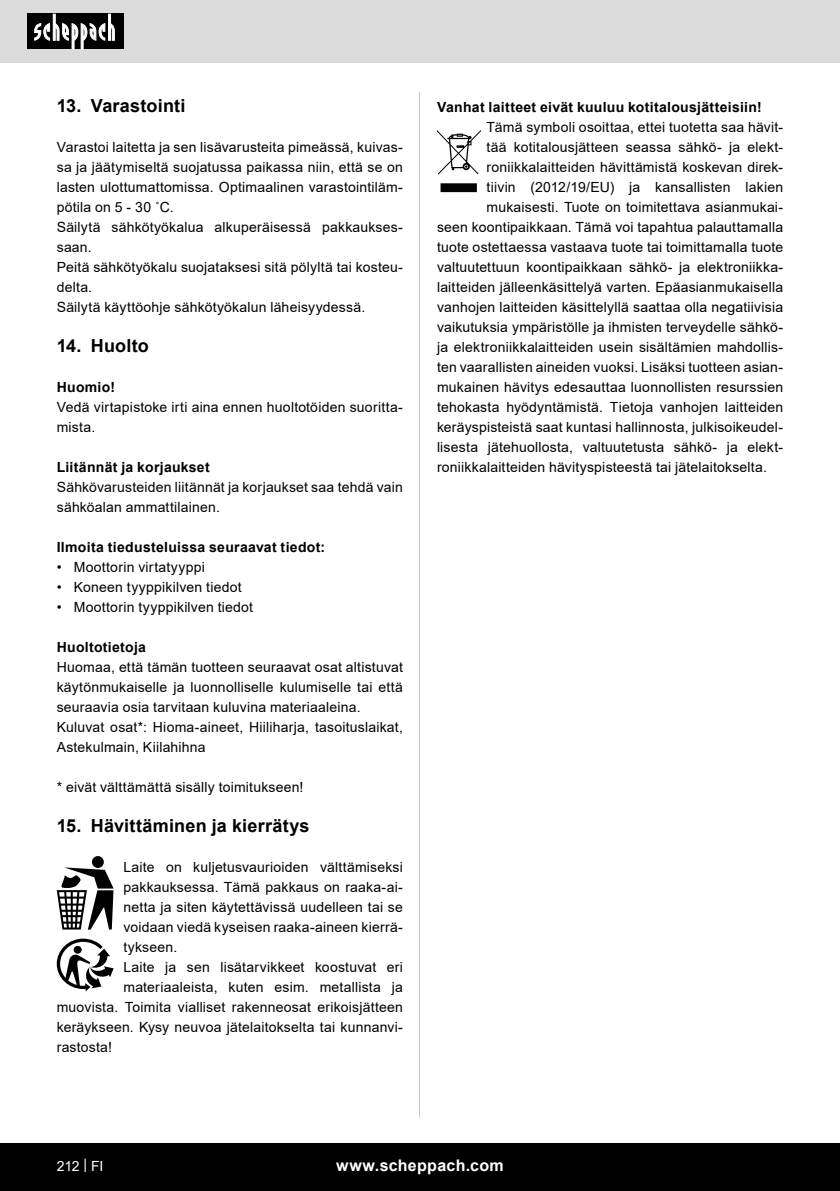
<style>
.page{position:relative;width:840px;height:1191px;background:#fff}
.page>*{position:absolute;margin:0;border:0;box-sizing:border-box;transform-origin:0 0}
.t1{font:700 18px "Arial";letter-spacing:.01em;color:#000}
.t2{font:700 16px "Arial";letter-spacing:.02em;color:#fff}
.Basiseinstellung{font:14px/20px "Arial";letter-spacing:.015em;color:#000}
.Subheadline{font:700 14px "Arial";letter-spacing:.02em;color:#000}
.Basiseinstellung-2{font:700 14px "Arial";letter-spacing:.02em;color:#000}
.Grundtext_Bold{font:700 14px "Arial";letter-spacing:.02em;color:#000}
.t3{font:14px "Arial";color:#fff}
</style>
<div class="page">
<div style="left:0;top:0;width:839px;height:63px;background:#dbdbdb"></div>
<div style="left:0;top:1143px;width:839px;height:48px;background:#000"></div>
<div style="left:27px;top:14px;width:96px;height:35px;background:#000"></div>
<svg style="left:34px;top:14px;width:81px;height:35px"></svg>
<hr style="left:419px;top:92px;width:1px;height:1025px;background:#c7c7c7">
<svg style="left:437px;top:130px;width:43px;height:62px"></svg>
<div style="left:92px;top:856px;width:12px;height:12px;background:#000;border-radius:50%"></div>
<svg style="left:57px;top:867px;width:57px;height:62px"></svg>
<svg style="left:57px;top:938px;width:57px;height:53px"></svg>
<p class="t1" style="left:57px;top:93px;width:130px">13. Varastointi</p>
<p class="Basiseinstellung" style="left:57px;top:137px;width:347px;text-align:justify">Varastoi laitetta ja sen lisävarusteita pimeässä, kuivas&shy;sa ja jäätymiseltä suojatussa paikassa niin, että se on lasten ulottumattomissa. Optimaalinen varastointiläm&shy;pötila on 5 - 30 ˚C.</p>
<p class="Basiseinstellung" style="left:57px;top:217px;width:347px">Säilytä sähkötyökalua alkuperäisessä pakkaukses&shy;saan.</p>
<p class="Basiseinstellung" style="left:57px;top:257px;width:347px">Peitä sähkötyökalu suojataksesi sitä pölyltä tai kosteu&shy;delta.</p>
<p class="Basiseinstellung" style="left:57px;top:297px;width:310px">Säilytä käyttöohje sähkötyökalun läheisyydessä.</p>
<p class="t1" style="left:57px;top:333px;width:94px">14. Huolto</p>
<p class="Grundtext_Bold" style="left:57px;top:377px;width:60px">Huomio!</p>
<p class="Basiseinstellung" style="left:57px;top:397px;width:347px">Vedä virtapistoke irti aina ennen huoltotöiden suoritta&shy;mista.</p>
<p class="Subheadline" style="left:57px;top:457px;width:154px">Liitännät ja korjaukset</p>
<p class="Basiseinstellung" style="left:57px;top:477px;width:347px">Sähkövarusteiden liitännät ja korjaukset saa tehdä vain sähköalan ammattilainen.</p>
<p class="Subheadline" style="left:57px;top:537px;width:270px">Ilmoita tiedusteluissa seuraavat tiedot:</p>
<p class="Basiseinstellung" style="left:57px;top:557px;width:150px">• Moottorin virtatyyppi</p>
<p class="Basiseinstellung" style="left:57px;top:577px;width:186px">• Koneen tyyppikilven tiedot</p>
<p class="Basiseinstellung" style="left:57px;top:597px;width:198px">• Moottorin tyyppikilven tiedot</p>
<p class="Grundtext_Bold" style="left:57px;top:637px;width:91px">Huoltotietoja</p>
<p class="Basiseinstellung" style="left:57px;top:657px;width:347px;text-align:justify">Huomaa, että tämän tuotteen seuraavat osat altistuvat käytönmukaiselle ja luonnolliselle kulumiselle tai että seuraavia osia tarvitaan kuluvina materiaaleina.</p>
<p class="Basiseinstellung" style="left:57px;top:717px;width:347px">Kuluvat osat*: Hioma-aineet, Hiiliharja, tasoituslaikat,<br>Astekulmain, Kiilahihna</p>
<p class="Basiseinstellung" style="left:57px;top:777px;width:248px">* eivät välttämättä sisälly toimitukseen!</p>
<p class="t1" style="left:57px;top:813px;width:254px">15. Hävittäminen ja kierrätys</p>
<p class="Basiseinstellung" style="left:123px;top:857px;width:281px;text-align:justify">Laite on kuljetusvaurioiden välttämiseksi pakkauksessa. Tämä pakkaus on raaka-ai&shy;netta ja siten käytettävissä uudelleen tai se voidaan viedä kyseisen raaka-aineen kierrä&shy;tykseen.</p>
<p class="Basiseinstellung" style="left:123px;top:957px;width:281px">Laite ja sen lisätarvikkeet koostuvat eri</p>
<p class="Basiseinstellung" style="left:123px;top:977px;width:281px">materiaaleista, kuten esim. metallista ja</p>
<p class="Basiseinstellung" style="left:57px;top:997px;width:347px">muovista. Toimita vialliset rakenneosat erikoisjätteen</p>
<p class="Basiseinstellung" style="left:57px;top:1017px;width:347px">keräykseen. Kysy neuvoa jätelaitokselta tai kunnanvi-</p>
<p class="Basiseinstellung" style="left:57px;top:1037px;width:57px">rastosta!</p>
<p class="Basiseinstellung-2" style="left:437px;top:97px;width:326px">Vanhat laitteet eivät kuuluu kotitalousjätteisiin!</p>
<p class="Basiseinstellung" style="left:486px;top:117px;width:298px">Tämä symboli osoittaa, ettei tuotetta saa hävit-</p>
<p class="Basiseinstellung" style="left:486px;top:137px;width:298px">tää kotitalousjätteen seassa sähkö- ja elekt-</p>
<p class="Basiseinstellung" style="left:486px;top:157px;width:298px">roniikkalaitteiden hävittämistä koskevan direk-</p>
<p class="Basiseinstellung" style="left:486px;top:177px;width:298px">tiivin (2012/19/EU) ja kansallisten lakien</p>
<p class="Basiseinstellung" style="left:486px;top:197px;width:298px">mukaisesti. Tuote on toimitettava asianmukai-</p>
<p class="Basiseinstellung" style="left:437px;top:217px;width:347px">seen koontipaikkaan. Tämä voi tapahtua palauttamalla</p>
<p class="Basiseinstellung" style="left:437px;top:237px;width:347px">tuote ostettaessa vastaava tuote tai toimittamalla tuote</p>
<p class="Basiseinstellung" style="left:437px;top:257px;width:347px">valtuutettuun koontipaikkaan sähkö- ja elektroniikka-</p>
<p class="Basiseinstellung" style="left:437px;top:277px;width:347px">laitteiden jälleenkäsittelyä varten. Epäasianmukaisella</p>
<p class="Basiseinstellung" style="left:437px;top:297px;width:347px">vanhojen laitteiden käsittelyllä saattaa olla negatiivisia</p>
<p class="Basiseinstellung" style="left:437px;top:317px;width:347px">vaikutuksia ympäristölle ja ihmisten terveydelle sähkö-</p>
<p class="Basiseinstellung" style="left:437px;top:337px;width:347px">ja elektroniikkalaitteiden usein sisältämien mahdollis-</p>
<p class="Basiseinstellung" style="left:437px;top:357px;width:347px">ten vaarallisten aineiden vuoksi. Lisäksi tuotteen asian-</p>
<p class="Basiseinstellung" style="left:437px;top:377px;width:347px">mukainen hävitys edesauttaa luonnollisten resurssien</p>
<p class="Basiseinstellung" style="left:437px;top:397px;width:347px">tehokasta hyödyntämistä. Tietoja vanhojen laitteiden</p>
<p class="Basiseinstellung" style="left:437px;top:417px;width:347px">keräyspisteistä saat kuntasi hallinnosta, julkisoikeudel-</p>
<p class="Basiseinstellung" style="left:437px;top:437px;width:347px">lisesta jätehuollosta, valtuutetusta sähkö- ja elekt-</p>
<p class="Basiseinstellung" style="left:437px;top:457px;width:331px">roniikkalaitteiden hävityspisteestä tai jätelaitokselta.</p>
<p class="t3" style="left:57px;top:1156px;width:48px">212 | FI</p>
<p class="t2" style="left:336px;top:1154px;width:169px">www.scheppach.com</p>
</div>
